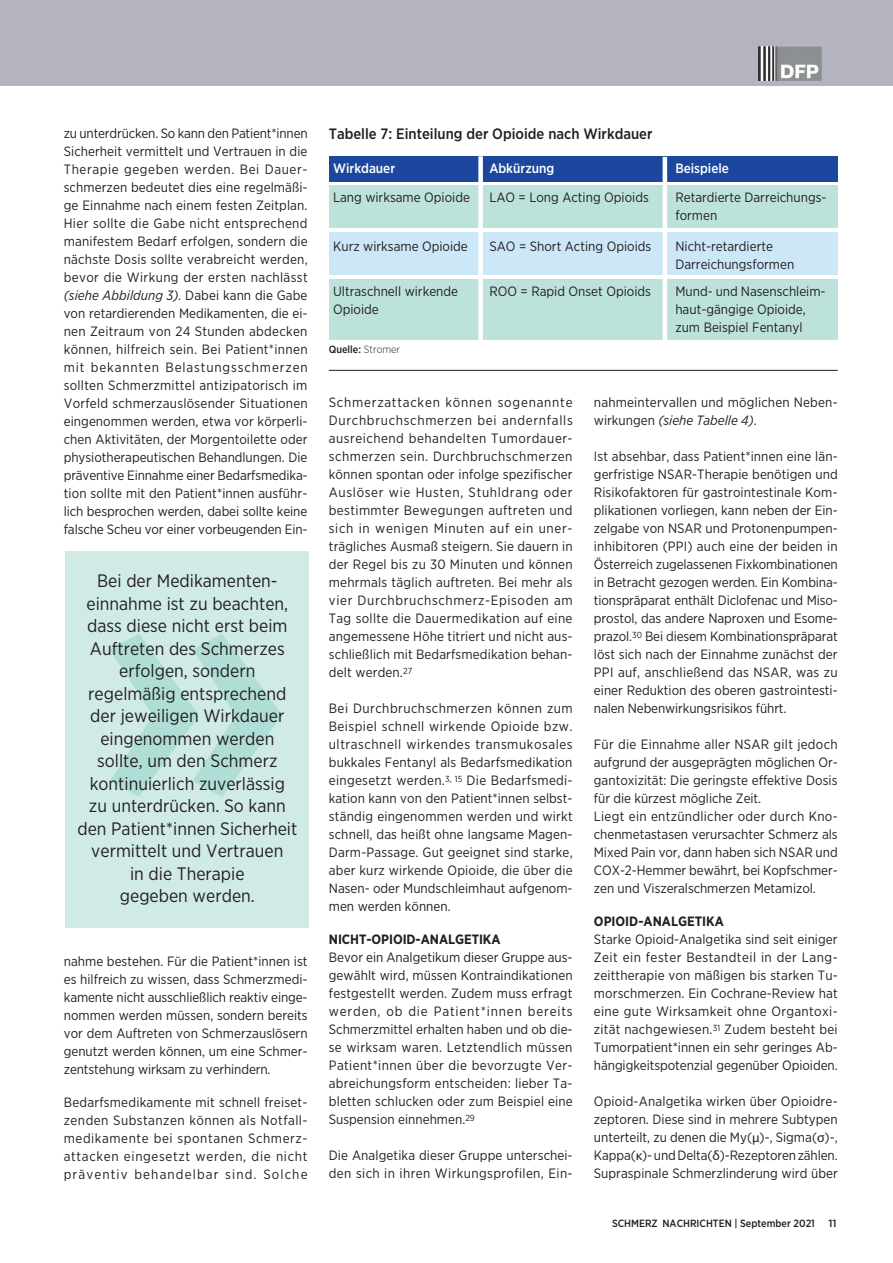
<style>
.page{position:relative;width:893px;height:1263px;background:#fff}
.page>*{position:absolute;margin:0;border:0;box-sizing:border-box;transform-origin:0 0}
.Vorspann{font:500 367.2px "Gotham Narrow";color:#b0ded6}
.Brot{font:18px/22.5px "Gotham Narrow";color:#231f20;text-align:justify}
.Brot-2{font:500 15px "Gotham Narrow";color:#231f20}
.Brot-3{font:13.5px/18px "Gotham Narrow";color:#231f20;text-align:justify}
.Brot-4{font:700 13.5px "Gotham Narrow";letter-spacing:-.005em;color:#231f20}
.Brot-5{font:500 13.5px "Gotham Narrow";color:#fff}
.Quelle_text{font:500 10.5px "Gotham Narrow";color:#231f20}
.t1{font:500 10.5px "Gotham";color:#231f20}
.s1{font-style:italic}
.s2{font-weight:300}
.s3{font-family:"Myriad Pro"}
</style>
<div class="page">
<div style="left:329px;top:232px;width:509px;height:43px;background:#cbe7f8"></div>
<div style="left:329px;top:185px;width:509px;height:42px;background:#bde2dc"></div>
<div style="left:329px;top:280px;width:509px;height:60px;background:#bde2dc"></div>
<div style="left:0;top:0;width:893px;height:85px;background:#b3b4be"></div>
<img style="left:759px;top:46px;width:62px;height:34px">
<div style="left:329px;top:156px;width:509px;height:26px;background:#1b489e"></div>
<div style="left:478px;top:156px;width:5px;height:184px;background:#fff"></div>
<hr style="left:663px;top:157px;width:4px;height:183px;background:#fff">
<hr style="left:329px;top:370px;width:509px;height:1px;background:#231f20">
<div style="left:65px;top:552px;width:243px;height:376px;background:#d0eae5"></div>
<p class="Brot-3" style="left:64px;top:123px;width:245px">zu unterdrücken. So kann den Patient*innen Sicherheit vermittelt und Vertrauen in die Therapie gegeben werden. Bei Dauer&shy;schmerzen bedeutet dies eine regelmäßi&shy;ge Einnahme nach einem festen Zeitplan.<br>Hier sollte die Gabe nicht entsprechend manifestem Bedarf erfolgen, sondern die nächste Dosis sollte verabreicht werden, bevor die Wirkung der ersten nachlässt <span class="s1">(siehe Abbildung 3).</span> Dabei kann die Gabe von retardierenden Medikamenten, die ei&shy;nen Zeitraum von 24 Stunden abdecken können, hilfreich sein. Bei Patient*innen mit bekannten Belastungsschmerzen sollten Schmerzmittel antizipatorisch im Vorfeld schmerzauslösender Situationen eingenommen werden, etwa vor körperli&shy;chen Aktivitäten, der Morgentoilette oder physiotherapeutischen Behandlungen. Die präventive Einnahme einer Bedarfsmedika&shy;tion sollte mit den Patient*innen ausführ&shy;lich besprochen werden, dabei sollte keine falsche Scheu vor einer vorbeugenden Ein-</p>
<p class="Brot" style="left:97px;top:569px;width:182px">Bei der Medikamenten-</p>
<p class="Brot" style="left:86px;top:591px;width:203px">einnahme ist zu beachten, dass diese nicht erst beim Auftreten des Schmerzes</p>
<p class="Brot" style="left:119px;top:659px;width:138px">erfolgen, sondern</p>
<p class="Brot" style="left:88px;top:681px;width:200px">regelmäßig entsprechend</p>
<p class="Brot" style="left:90px;top:704px;width:196px">der jeweiligen Wirkdauer</p>
<p class="Brot" style="left:100px;top:726px;width:175px">eingenommen werden</p>
<p class="Brot" style="left:97px;top:749px;width:182px">sollte, um den Schmerz</p>
<p class="Brot" style="left:90px;top:771px;width:197px">kontinuierlich zuverlässig</p>
<p class="Brot" style="left:89px;top:794px;width:198px">zu unterdrücken. So kann</p>
<p class="Brot" style="left:77px;top:816px;width:221px;text-align:center">den Patient*innen Sicherheit vermittelt und Vertrauen</p>
<p class="Brot" style="left:130px;top:861px;width:116px">in die Therapie</p>
<p class="Brot" style="left:120px;top:884px;width:137px">gegeben werden.</p>
<p class="Vorspann" style="left:93px;top:450px;width:203px">»</p>
<p class="Brot-3" style="left:64px;top:951px;width:245px">nahme bestehen. Für die Patient*innen ist es hilfreich zu wissen, dass Schmerzmedi&shy;kamente nicht ausschließlich reaktiv einge&shy;nommen werden müssen, sondern bereits vor dem Auftreten von Schmerzauslösern genutzt werden können, um eine Schmer&shy;zentstehung wirksam zu verhindern.</p>
<p class="Brot-3" style="left:64px;top:1092px;width:245px">Bedarfsmedikamente mit schnell freiset&shy;zenden Substanzen können als Notfall&shy;medikamente bei spontanen Schmerz&shy;attacken eingesetzt werden, die nicht präventiv behandelbar sind. Solche</p>
<p class="Brot-2" style="left:329px;top:124px;width:325px">Tabelle 7: Einteilung der Opioide nach Wirkdauer</p>
<p class="Brot-5" style="left:333px;top:160px;width:64px">Wirkdauer</p>
<p class="Brot-5" style="left:489px;top:160px;width:66px">Abkürzung</p>
<p class="Brot-5" style="left:675px;top:160px;width:55px">Beispiele</p>
<p class="Brot-3" style="left:333px;top:187px;width:138px">Lang wirksame Opioide</p>
<p class="Brot-3" style="left:489px;top:187px;width:161px">LAO = Long Acting Opioids</p>
<p class="Brot-3" style="left:675px;top:187px;width:153px">Retardierte Darreichungs-</p>
<p class="Brot-3" style="left:675px;top:205px;width:43px">formen</p>
<p class="Brot-3" style="left:333px;top:237px;width:136px">Kurz wirksame Opioide</p>
<p class="Brot-3" style="left:489px;top:237px;width:163px">SAO = Short Acting Opioids</p>
<p class="Brot-3" style="left:675px;top:237px;width:99px">Nicht-retardierte</p>
<p class="Brot-3" style="left:675px;top:255px;width:120px">Darreichungsformen</p>
<p class="Brot-3" style="left:333px;top:282px;width:127px">Ultraschnell wirkende</p>
<p class="Brot-3" style="left:489px;top:282px;width:163px">ROO = Rapid Onset Opioids</p>
<p class="Brot-3" style="left:675px;top:282px;width:152px">Mund- und Nasenschleim-</p>
<p class="Brot-3" style="left:333px;top:300px;width:47px">Opioide</p>
<p class="Brot-3" style="left:675px;top:300px;width:132px">haut-gängige Opioide,</p>
<p class="Brot-3" style="left:675px;top:318px;width:129px">zum Beispiel Fentanyl</p>
<p class="Quelle_text" style="left:329px;top:343px;width:73px">Quelle: <span class="s2">Stromer</span></p>
<p class="Brot-3" style="left:329px;top:393px;width:245px">Schmerzattacken können sogenannte Durchbruchschmerzen bei andernfalls ausreichend behandelten Tumordauer&shy;schmerzen sein. Durchbruchschmerzen können spontan oder infolge spezifischer Auslöser wie Husten, Stuhldrang oder bestimmter Bewegungen auftreten und sich in wenigen Minuten auf ein uner&shy;trägliches Ausmaß steigern. Sie dauern in der Regel bis zu 30 Minuten und können mehrmals täglich auftreten. Bei mehr als vier Durchbruchschmerz-Episoden am Tag sollte die Dauermedikation auf eine angemessene Höhe titriert und nicht aus&shy;schließlich mit Bedarfsmedikation behan&shy;delt werden.<sup>27</sup></p>
<p class="Brot-3" style="left:329px;top:699px;width:245px">Bei Durchbruchschmerzen können zum Beispiel schnell wirkende Opioide bzw. ultraschnell wirkendes transmukosales bukkales Fentanyl als Bedarfsmedikation eingesetzt werden.<sup>3,</sup> <sup>15</sup> Die Bedarfsmedi&shy;kation kann von den Patient*innen selbst&shy;ständig eingenommen werden und wirkt schnell, das heißt ohne langsame Magen-Darm-Passage. Gut geeignet sind starke, aber kurz wirkende Opioide, die über die Nasen- oder Mundschleimhaut aufgenom&shy;men werden können.</p>
<p class="Brot-4" style="left:329px;top:930px;width:173px">NICHT-OPIOID-ANALGETIKA</p>
<p class="Brot-3" style="left:329px;top:948px;width:245px">Bevor ein Analgetikum dieser Gruppe aus&shy;gewählt wird, müssen Kontraindikationen festgestellt werden. Zudem muss erfragt werden, ob die Patient*innen bereits Schmerzmittel erhalten haben und ob die&shy;se wirksam waren. Letztendlich müssen Patient*innen über die bevorzugte Ver&shy;abreichungsform entscheiden: lieber Ta&shy;bletten schlucken oder zum Beispiel eine Suspension einnehmen.<sup>29</sup></p>
<p class="Brot-3" style="left:329px;top:1146px;width:245px">Die Analgetika dieser Gruppe unterschei&shy;den sich in ihren Wirkungsprofilen, Ein-</p>
<p class="Brot-3" style="left:594px;top:393px;width:245px">nahmeintervallen und möglichen Neben&shy;wirkungen <span class="s1">(siehe Tabelle 4)</span>.</p>
<p class="Brot-3" style="left:594px;top:447px;width:245px">Ist absehbar, dass Patient*innen eine län&shy;gerfristige NSAR-Therapie benötigen und Risikofaktoren für gastrointestinale Kom&shy;plikationen vorliegen, kann neben der Ein&shy;zelgabe von NSAR und Protonenpumpen&shy;inhibitoren (PPI) auch eine der beiden in Österreich zugelassenen Fixkombinationen in Betracht gezogen werden. Ein Kombina&shy;tionspräparat enthält Diclofenac und Miso&shy;prostol, das andere Naproxen und Esome&shy;prazol.<sup>30</sup> Bei diesem Kombinationspräparat löst sich nach der Einnahme zunächst der PPI auf, anschließend das NSAR, was zu einer Reduktion des oberen gastrointesti&shy;nalen Nebenwirkungsrisikos führt.</p>
<p class="Brot-3" style="left:594px;top:735px;width:245px">Für die Einnahme aller NSAR gilt jedoch aufgrund der ausgeprägten möglichen Or&shy;gantoxizität: Die geringste effektive Dosis für die kürzest mögliche Zeit.</p>
<p class="Brot-3" style="left:594px;top:807px;width:245px">Liegt ein entzündlicher oder durch Kno&shy;chenmetastasen verursachter Schmerz als Mixed Pain vor, dann haben sich NSAR und COX-2-Hemmer bewährt, bei Kopfschmer&shy;zen und Viszeralschmerzen Metamizol.</p>
<p class="Brot-4" style="left:594px;top:912px;width:132px">OPIOID-ANALGETIKA</p>
<p class="Brot-3" style="left:594px;top:930px;width:245px">Starke Opioid-Analgetika sind seit einiger Zeit ein fester Bestandteil in der Lang&shy;zeittherapie von mäßigen bis starken Tu&shy;morschmerzen. Ein Cochrane-Review hat eine gute Wirksamkeit ohne Organtoxi&shy;zität nachgewiesen.<sup>31</sup> Zudem besteht bei Tumorpatient*innen ein sehr geringes Ab&shy;hängigkeitspotenzial gegenüber Opioiden.</p>
<p class="Brot-3" style="left:594px;top:1092px;width:245px">Opioid-Analgetika wirken über Opioidre&shy;zeptoren. Diese sind in mehrere Subtypen unterteilt, zu denen die My(<span class="s3">µ</span>)-, Sigma(<span class="s3">σ</span>)-, Kappa(<span class="s3">κ</span>)- und Delta(<span class="s3">δ</span>)-Rezeptoren zählen.<br>Supraspinale Schmerzlinderung wird über</p>
<p class="Quelle_text" style="left:612px;top:1216px;width:204px">SCHMERZ NACHRICHTEN | September 2021</p>
<p class="t1" style="left:828px;top:1216px;width:10px">11</p>
</div>
